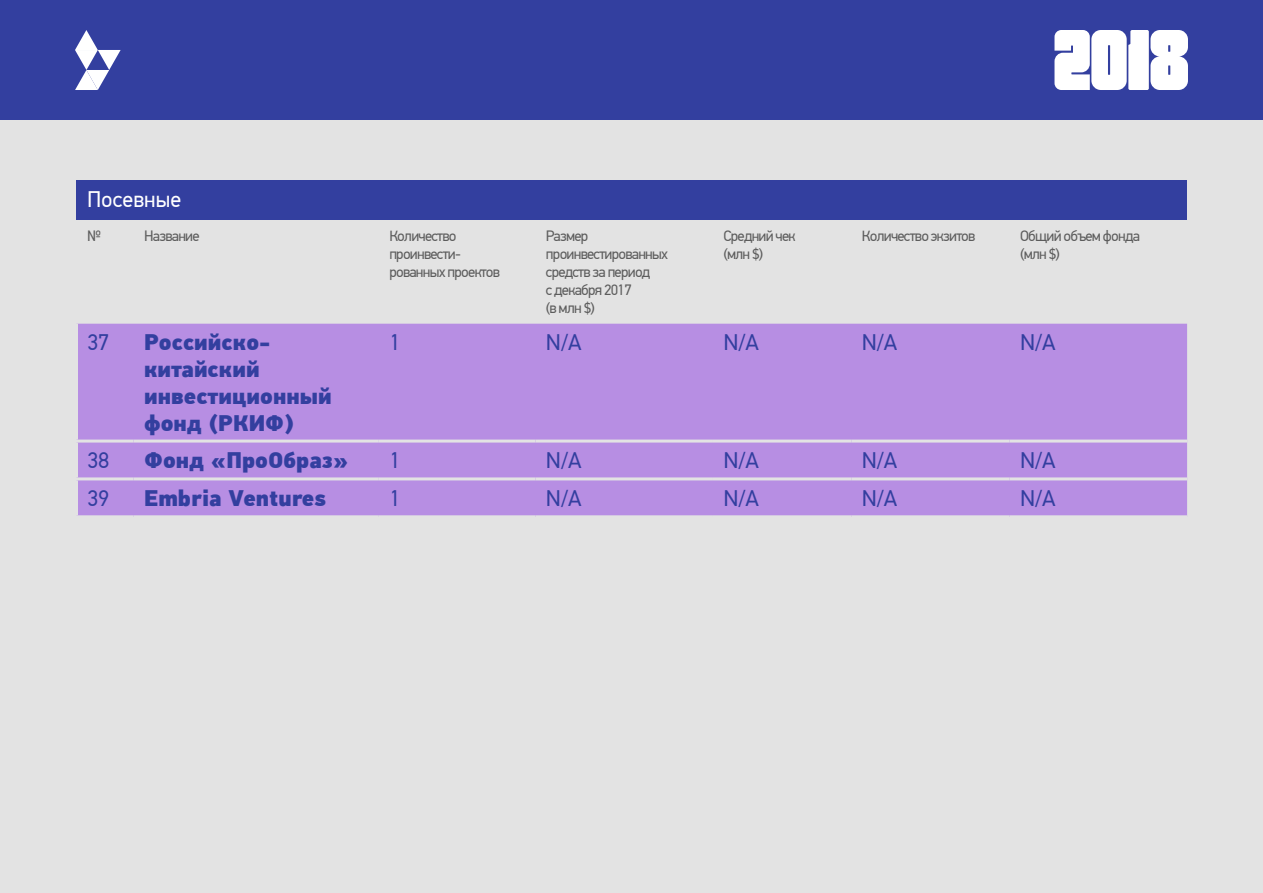
<style>
.page{position:relative;width:1263px;height:893px;background:#fff}
.page>*{position:absolute;margin:0;border:0;box-sizing:border-box;transform-origin:0 0}
.t1{font:900 22.5px/27px "PF Din Text Pro";color:#333f9f}
.t2{font:22.5px "PF Din Text Pro";color:#333f9f}
.t3{font:22.5px "PF Din Text Pro";color:#fff}
.t4{font:15px/18px "PF Din Text Pro";letter-spacing:-.05em;color:#5c5c5c}
</style>
<div class="page">
<div style="left:0;top:0;width:1263px;height:120px;background:#333f9f"></div>
<svg style="left:75px;top:30px;width:46px;height:60px"></svg>
<svg style="left:1054px;top:30px;width:134px;height:60px;background:#e9eaf4"></svg>
<div style="left:0;top:120px;width:1263px;height:773px;background:#e3e3e3"></div>
<div style="left:76px;top:180px;width:1111px;height:39px;background:#333f9f"></div>
<div style="left:78px;top:324px;width:1109px;height:191px;background:#b78ee3"></div>
<hr style="left:75px;top:440px;width:59px;height:3px;background:#e3e3e3">
<hr style="left:134px;top:440px;width:245px;height:3px;background:#e3e3e3">
<hr style="left:379px;top:440px;width:156px;height:3px;background:#e3e3e3">
<hr style="left:535px;top:440px;width:178px;height:3px;background:#e3e3e3">
<hr style="left:713px;top:440px;width:138px;height:3px;background:#e3e3e3">
<hr style="left:851px;top:440px;width:158px;height:3px;background:#e3e3e3">
<hr style="left:1009px;top:440px;width:178px;height:3px;background:#e3e3e3">
<hr style="left:75px;top:477px;width:59px;height:3px;background:#e3e3e3">
<hr style="left:134px;top:477px;width:245px;height:3px;background:#e3e3e3">
<hr style="left:379px;top:477px;width:156px;height:3px;background:#e3e3e3">
<hr style="left:535px;top:477px;width:178px;height:3px;background:#e3e3e3">
<hr style="left:713px;top:477px;width:138px;height:3px;background:#e3e3e3">
<hr style="left:851px;top:477px;width:158px;height:3px;background:#e3e3e3">
<hr style="left:1009px;top:477px;width:178px;height:3px;background:#e3e3e3">
<h1 class="t3" style="left:87px;top:186px;width:96px">Посевные</h1>
<p class="t4" style="left:87px;top:227px;width:15px">№</p>
<p class="t4" style="left:144px;top:227px;width:57px">Название</p>
<p class="t4" style="left:389px;top:227px;width:112px">Количество проинвести&shy;рованных проектов</p>
<p class="t4" style="left:546px;top:227px;width:124px">Размер проинвестированных средств за период<br>с декабря 2017<br>(в млн $)</p>
<p class="t4" style="left:723px;top:227px;width:74px">Средний чек (млн $)</p>
<p class="t4" style="left:862px;top:227px;width:115px">Количество экзитов</p>
<p class="t4" style="left:1020px;top:227px;width:121px">Общий объем фонда (млн $)</p>
<h1 class="t2" style="left:87px;top:329px;width:24px">37</h1>
<h1 class="t1" style="left:144px;top:329px;width:189px">Российско&shy;китайский инвестиционный фонд (РКИФ)</h1>
<h1 class="t2" style="left:389px;top:329px;width:13px">1</h1>
<h1 class="t2" style="left:546px;top:329px;width:37px">N/A</h1>
<h1 class="t2" style="left:723px;top:329px;width:37px">N/A</h1>
<h1 class="t2" style="left:862px;top:329px;width:37px">N/A</h1>
<h1 class="t2" style="left:1020px;top:329px;width:37px">N/A</h1>
<h1 class="t2" style="left:87px;top:447px;width:24px">38</h1>
<h1 class="t1" style="left:144px;top:448px;width:206px">Фонд «ПроОбраз»</h1>
<h1 class="t2" style="left:389px;top:447px;width:13px">1</h1>
<h1 class="t2" style="left:546px;top:447px;width:37px">N/A</h1>
<h1 class="t2" style="left:723px;top:447px;width:37px">N/A</h1>
<h1 class="t2" style="left:862px;top:447px;width:37px">N/A</h1>
<h1 class="t2" style="left:1020px;top:447px;width:37px">N/A</h1>
<h1 class="t2" style="left:87px;top:485px;width:24px">39</h1>
<h1 class="t1" style="left:144px;top:485px;width:183px">Embria Ventures</h1>
<h1 class="t2" style="left:389px;top:485px;width:13px">1</h1>
<h1 class="t2" style="left:546px;top:485px;width:37px">N/A</h1>
<h1 class="t2" style="left:723px;top:485px;width:37px">N/A</h1>
<h1 class="t2" style="left:862px;top:485px;width:37px">N/A</h1>
<h1 class="t2" style="left:1020px;top:485px;width:37px">N/A</h1>
</div>
